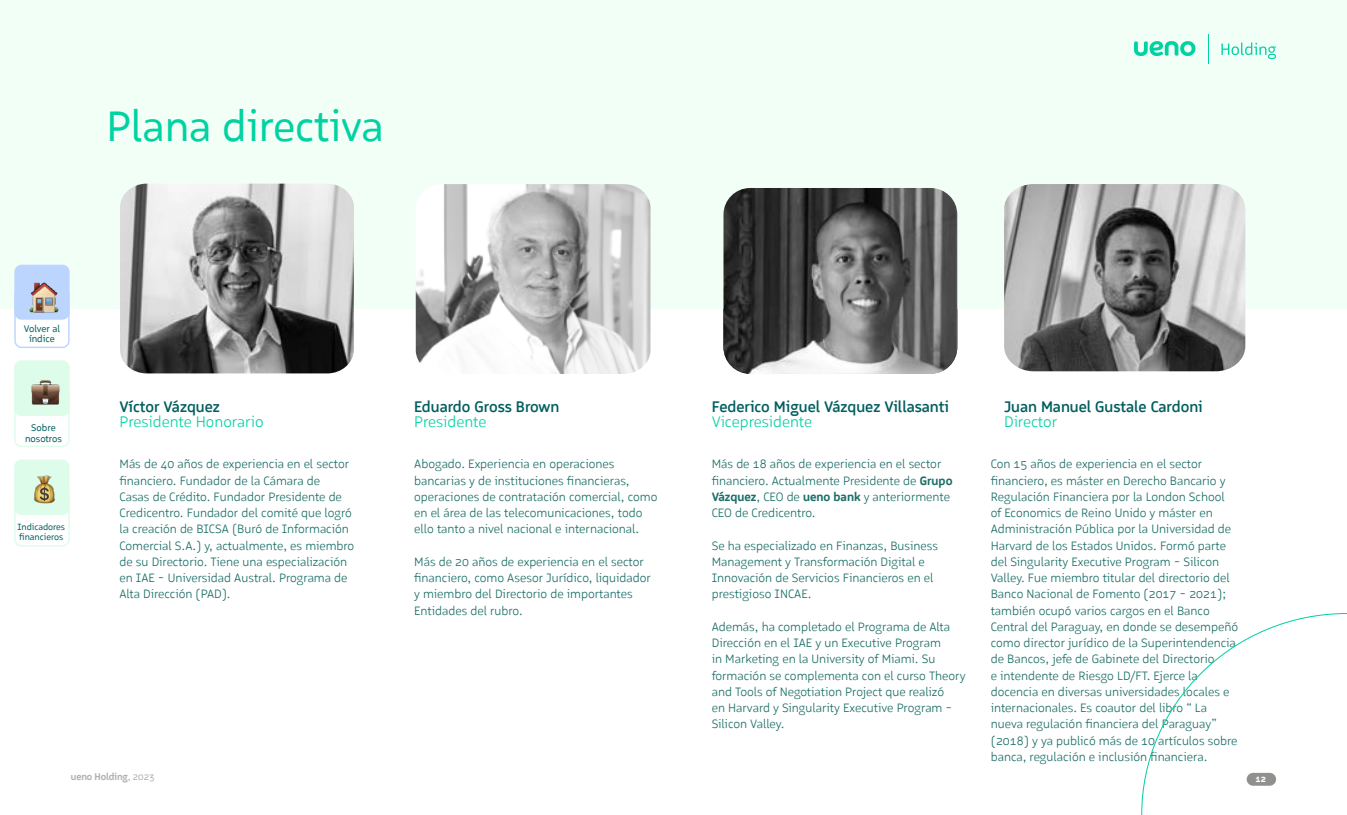
<style>
.page{position:relative;width:1347px;height:815px;background:#fff}
.page>*{position:absolute;margin:0;border:0;box-sizing:border-box;transform-origin:0 0}
.t1{font:43.75px "Ueno Logical";color:#00d2a2}
.t2{font:500 15.88px "Ueno Logical";color:#005e5e}
.t3{font:300 15.88px "Ueno Logical";color:#00d2a2}
.t4{font:300 12.5px/16.2px "Ueno Logical";color:#1a6e66}
.t5{font:700 10px "Ueno Logical";letter-spacing:-.015em;color:#b1b1b1}
.t6{font:9.88px/10.2px "Ueno Logical";color:#005e5e;text-align:center}
.t7{font:700 9.5px "Ueno Logical";color:#fff}
.t8{font:9.25px/10.2px "Ueno Logical";color:#005e5e}
.s1{font-weight:700}
.s2{font-weight:400}
</style>
<div class="page">
<div style="left:0;top:0;width:1346px;height:308px;background:#f1fff7"></div>
<img style="left:120px;top:184px;width:234px;height:189px">
<img style="left:416px;top:184px;width:234px;height:190px">
<img style="left:1004px;top:184px;width:241px;height:187px">
<svg style="left:723px;top:188px;width:234px;height:185px;background:#5a5a5a"></svg>
<div style="left:14px;top:287px;width:56px;height:61px;border:1px solid #bcd5ff;border-radius:7px"></div>
<div style="left:14px;top:265px;width:56px;height:55px;background:#bcd5ff;border-radius:7px"></div>
<div style="left:14px;top:360px;width:56px;height:56px;background:#ddfcea;border-radius:7px"></div>
<div style="left:14px;top:386px;width:56px;height:61px;border:1px solid #ddfcea;border-radius:7px"></div>
<div style="left:14px;top:488px;width:56px;height:58px;border:1px solid #ddfcea;border-radius:7px"></div>
<div style="left:14px;top:460px;width:56px;height:55px;background:#ddfcea;border-radius:7px"></div>
<svg style="left:1141px;top:613px;width:205px;height:202px"></svg>
<svg style="left:1346px;top:0;width:1px;height:119px"></svg>
<div style="left:1246px;top:773px;width:30px;height:13px;background:#90908e;border-radius:6px"></div>
<hr style="left:1207px;top:34px;width:1px;height:30px;background:#00d2a2">
<svg style="left:1134px;top:41px;width:61px;height:15px"></svg>
<svg style="left:1221px;top:43px;width:55px;height:16px"></svg>
<svg style="left:29px;top:386px;width:32px;height:2px"></svg>
<h1 class="t1" style="left:106px;top:99px;width:279px">Plana directiva</h1>
<p class="t6" style="left:24px;top:323px;width:38px">Volver al índice</p>
<p class="t6" style="left:25px;top:423px;width:38px">Sobre nosotros</p>
<p class="t8" style="left:17px;top:522px;width:49px">Indicadores financieros</p>
<p class="t2" style="left:414px;top:397px;width:147px">Eduardo Gross Brown</p>
<p class="t3" style="left:414px;top:413px;width:74px">Presidente</p>
<p class="t2" style="left:119px;top:397px;width:102px">Víctor Vázquez</p>
<p class="t3" style="left:119px;top:413px;width:146px">Presidente Honorario</p>
<p class="t4" style="left:119px;top:456px;width:236px">Más de 40 años de experiencia en el sector financiero. Fundador de la Cámara de<br>Casas de Crédito. Fundador Presidente de Credicentro. Fundador del comité que logró la creación de BICSA (Buró de Información Comercial S.A.) y, actualmente, es miembro de su Directorio. Tiene una especialización en IAE - Universidad Austral. Programa de Alta Dirección (PAD).</p>
<p class="t4" style="left:414px;top:456px;width:245px">Abogado. Experiencia en operaciones bancarias y de instituciones financieras, operaciones de contratación comercial, como en el área de las telecomunicaciones, todo ello tanto a nivel nacional e internacional.</p>
<p class="t4" style="left:414px;top:553px;width:238px">Más de 20 años de experiencia en el sector financiero, como Asesor Jurídico, liquidador y miembro del Directorio de importantes Entidades del rubro.</p>
<p class="t2" style="left:711px;top:397px;width:239px">Federico Miguel Vázquez Villasanti</p>
<p class="t3" style="left:711px;top:413px;width:102px">Vicepresidente</p>
<p class="t4" style="left:711px;top:456px;width:242px">Más de 18 años de experiencia en el sector financiero. Actualmente Presidente de <span class="s1">Grupo Vázquez</span>, CEO de <span class="s1">ueno bank</span> y anteriormente CEO de Credicentro.</p>
<p class="t4" style="left:711px;top:537px;width:228px">Se ha especializado en Finanzas, Business Management y Transformación Digital e Innovación de Servicios Financieros en el prestigioso INCAE.</p>
<p class="t4" style="left:711px;top:618px;width:255px">Además, ha completado el Programa de Alta Dirección en el IAE y un Executive Program<br>in Marketing en la University of Miami. Su formación se complementa con el curso Theory and Tools of Negotiation Project que realizó<br>en Harvard y Singularity Executive Program - Silicon Valley.</p>
<p class="t2" style="left:1004px;top:397px;width:200px">Juan Manuel Gustale Cardoni</p>
<p class="t3" style="left:1004px;top:413px;width:55px">Director</p>
<p class="t4" style="left:990px;top:456px;width:249px">Con 15 años de experiencia en el sector financiero, es máster en Derecho Bancario y Regulación Financiera por la London School of Economics de Reino Unido y máster en Administración Pública por la Universidad de Harvard de los Estados Unidos. Formó parte del Singularity Executive Program - Silicon Valley. Fue miembro titular del directorio del Banco Nacional de Fomento (2017 - 2021); también ocupó varios cargos en el Banco Central del Paraguay, en donde se desempeñó como director jurídico de la Superintendencia de Bancos, jefe de Gabinete del Directorio<br>e intendente de Riesgo LD/FT. Ejerce la docencia en diversas universidades locales e internacionales. Es coautor del libro “ La nueva regulación financiera del Paraguay” (2018) y ya publicó más de 10 artículos sobre banca, regulación e inclusión financiera.</p>
<p class="t5" style="left:71px;top:770px;width:85px">ueno Holding<span class="s2">, 2023</span></p>
<p class="t7" style="left:1255px;top:773px;width:12px">12</p>
</div>
